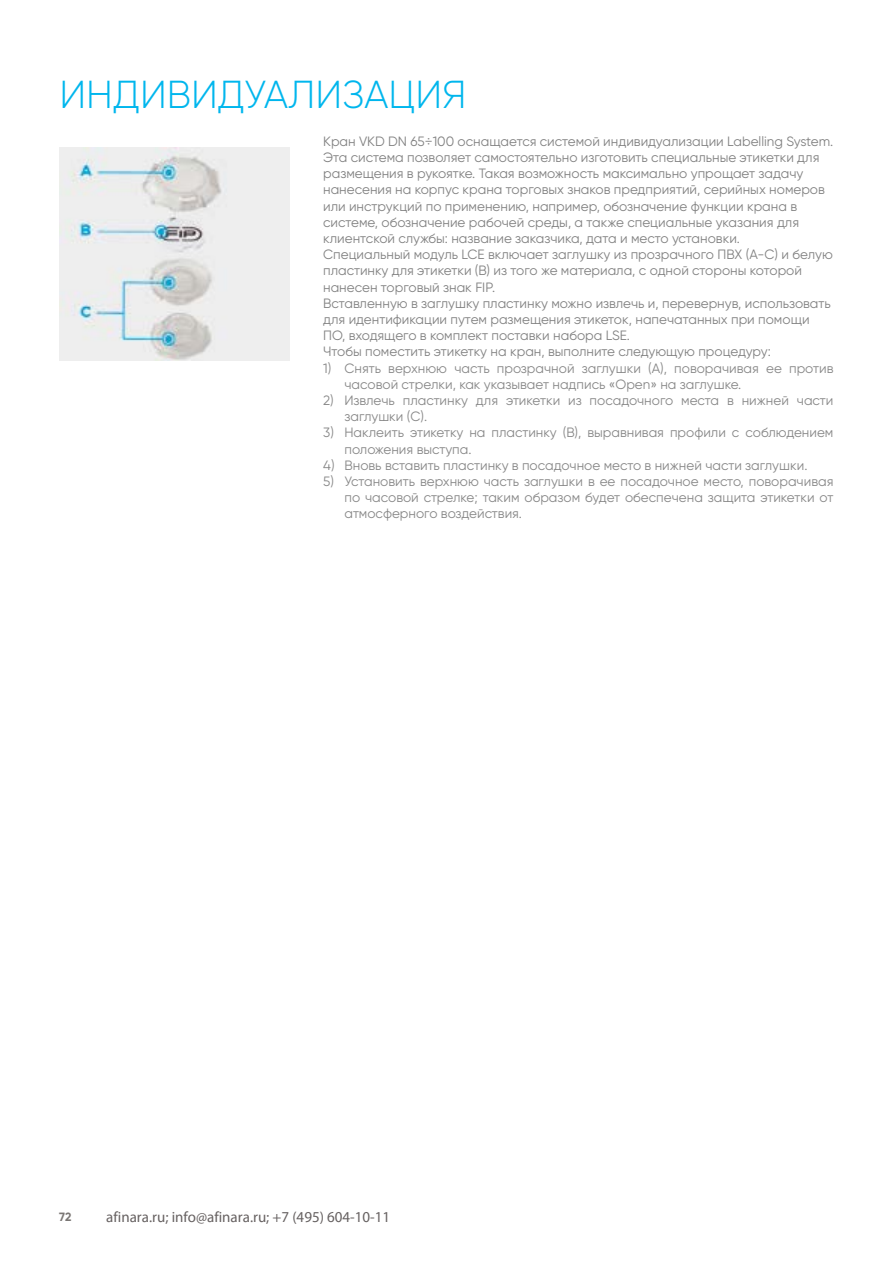
<style>
.page{position:relative;width:893px;height:1263px;background:#fff}
.page>*{position:absolute;margin:0;border:0;box-sizing:border-box;transform-origin:0 0}
.t1{font:300 39px "Gilroy";color:#00b6ed}
.t2{font:15px "Myriad Pro";color:#666161}
.t3{font:13.5px/16.2px "Gilroy";color:#818181}
.t4{font:13.5px/16.2px "Gilroy";color:#878787}
.t5{font:700 12px "Gilroy";color:#7a7674}
</style>
<div class="page">
<img style="left:60px;top:148px;width:229px;height:212px">
<h1 class="t1" style="left:60px;top:71px;width:409px">ИНДИВИДУАЛИЗАЦИЯ</h1>
<p class="t3" style="left:323px;top:133px;width:512px">Кран VKD DN 65÷100 оснащается системой индивидуализации Labelling System.<br>Эта система позволяет самостоятельно изготовить специальные этикетки для размещения в рукоятке. Такая возможность максимально упрощает задачу нанесения на корпус крана торговых знаков предприятий, серийных номеров или инструкций по применению, например, обозначение функции крана в системе, обозначение рабочей среды, а также специальные указания для клиентской службы: название заказчика, дата и место установки.<br>Специальный модуль LCE включает заглушку из прозрачного ПВХ (A-C) и белую пластинку для этикетки (B) из того же материала, с одной стороны которой нанесен торговый знак FIP.<br>Вставленную в заглушку пластинку можно извлечь и, перевернув, использовать для идентификации путем размещения этикеток, напечатанных при помощи ПО, входящего в комплект поставки набора LSE.<br>Чтобы поместить этикетку на кран, выполните следующую процедуру:</p>
<p class="t4" style="left:344px;top:360px;width:490px;text-indent:-21px">1) Снять верхнюю часть прозрачной заглушки (A), поворачивая ее против часовой стрелки, как указывает надпись «Open» на заглушке.</p>
<p class="t4" style="left:344px;top:392px;width:490px;text-indent:-21px">2) Извлечь пластинку для этикетки из посадочного места в нижней части заглушки (C).</p>
<p class="t4" style="left:344px;top:424px;width:490px;text-indent:-21px">3) Наклеить этикетку на пластинку (B), выравнивая профили с соблюдением положения выступа.</p>
<p class="t4" style="left:323px;top:457px;width:486px">4) Вновь вставить пластинку в посадочное место в нижней части заглушки.</p>
<p class="t4" style="left:344px;top:473px;width:490px;text-align:justify;text-indent:-21px">5) Установить верхнюю часть заглушки в ее посадочное место, поворачивая по часовой стрелке; таким образом будет обеспечена защита этикетки от атмосферного воздействия.</p>
<p class="t5" style="left:59px;top:1209px;width:14px">72</p>
<p class="t2" style="left:106px;top:1207px;width:285px">afinara.ru; info@afinara.ru; +7 (495) 604-10-11</p>
</div>
